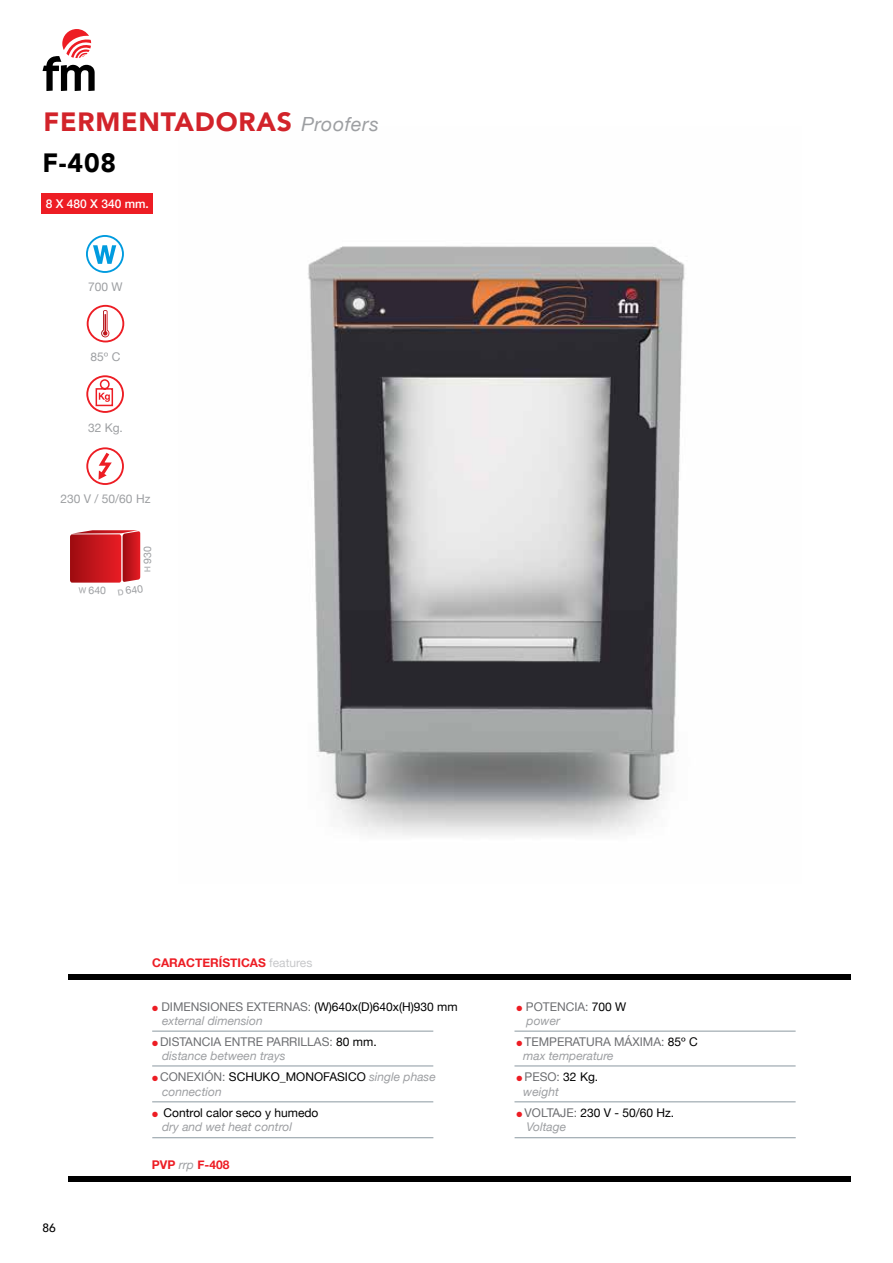
<style>
.page{position:relative;width:893px;height:1263px;background:#fff}
.page>*{position:absolute;margin:0;border:0;box-sizing:border-box;transform-origin:0 0}
.t1{font:900 26.4px "Avenir";letter-spacing:.03em;color:#d2232a}
.t2{font:900 26.4px "Avenir";color:#000}
.t3{font:12px/14.4px "Helvetica Neue";color:#000}
.t4{font:12px/14.4px "Helvetica Neue";color:#6d6e71}
.t5{font:italic 12px/14.4px "Helvetica Neue";color:#9d9fa2}
.t6{font:700 12px "Helvetica Neue";color:#ed1d24}
.t7{font:12px "Helvetica Neue";color:#9d9fa2}
.t8{font:500 12px "Helvetica Neue";color:#fff}
.t9{font:500 12px "Avenir";color:#000}
.t10{font:10.5px "Helvetica Neue";color:#9d9fa2}
.s1{font-family:"Helvetica Neue";font-weight:400;font-style:italic;font-size:19.5px;color:#9d9fa2}
.s2{font-weight:400;color:#c7c8ca}
.s3{color:#ed1d24}
.s4{color:#6d6e71}
.s5{font-style:italic;color:#9d9fa2}
.s6{color:#000}
.s7{font-style:normal;color:#6d6e71}
.s8{font-style:normal;color:#000}
.s9{font-weight:400;font-style:italic;color:#9d9fa2}
</style>
<div class="page">
<img style="left:308px;top:246px;width:377px;height:590px">
<svg style="left:43px;top:29px;width:52px;height:62px"></svg>
<svg style="left:86px;top:375px;width:38px;height:38px"></svg>
<svg style="left:87px;top:305px;width:37px;height:37px"></svg>
<svg style="left:86px;top:447px;width:38px;height:38px"></svg>
<hr style="left:152px;top:1031px;width:281px;height:1px;background:#8c99a1">
<div style="left:68px;top:974px;width:782px;height:6px;background:#000"></div>
<hr style="left:152px;top:1066px;width:281px;height:1px;background:#8c99a1">
<hr style="left:152px;top:1101px;width:281px;height:1px;background:#8c99a1">
<hr style="left:152px;top:1137px;width:281px;height:1px;background:#8c99a1">
<hr style="left:514px;top:1031px;width:282px;height:1px;background:#8c99a1">
<hr style="left:514px;top:1066px;width:282px;height:1px;background:#8c99a1">
<hr style="left:514px;top:1101px;width:282px;height:1px;background:#8c99a1">
<hr style="left:515px;top:1137px;width:281px;height:1px;background:#8c99a1">
<div style="left:68px;top:1176px;width:782px;height:6px;background:#000"></div>
<div style="left:42px;top:193px;width:111px;height:21px;background:#ed1d24"></div>
<svg style="left:86px;top:235px;width:38px;height:38px"></svg>
<svg style="left:70px;top:530px;width:80px;height:66px"></svg>
<h1 class="t1" style="left:44px;top:100px;width:337px">FERMENTADORAS <span class="s1">Proofers</span></h1>
<h1 class="t2" style="left:43px;top:140px;width:75px">F-408</h1>
<p class="t8" style="left:46px;top:194px;width:105px">8 X 480 X 340 mm.</p>
<p class="t7" style="left:88px;top:278px;width:36px">700 W</p>
<p class="t7" style="left:91px;top:348px;width:31px">85º C</p>
<p class="t7" style="left:88px;top:419px;width:36px">32 Kg.</p>
<p class="t7" style="left:61px;top:490px;width:91px">230 V / 50/60 Hz</p>
<p class="t10" style="left:89px;top:582px;width:19px">640</p>
<p class="t10" style="left:140px;top:564px;width:19px;rotate:-90deg">930</p>
<p class="t9" style="left:43px;top:1218px;width:15px">86</p>
<p class="t6" style="left:152px;top:954px;width:162px">CARACTERÍSTICAS <span class="s2">features</span></p>
<p class="t3" style="left:162px;top:1000px;width:297px;text-indent:-10px"><span class="s3">●</span> <span class="s4">DIMENSIONES EXTERNAS:</span> (W)640x(D)640x(H)930 mm <span class="s5">external dimension</span></p>
<p class="t4" style="left:162px;top:1035px;width:216px;text-indent:-10px"><span class="s3">●</span> DISTANCIA ENTRE PARRILLAS: <span class="s6">80 mm. </span><span class="s5">distance between trays</span></p>
<p class="t5" style="left:162px;top:1070px;width:275px;text-indent:-10px"><span class="s3">●</span> <span class="s7">CONEXIÓN:</span> <span class="s8">SCHUKO_MONOFASICO</span> single phase connection</p>
<p class="t3" style="left:162px;top:1106px;width:158px;text-indent:-10px"><span class="s3">●</span> Control calor seco y humedo <span class="s5">dry and wet heat control</span></p>
<p class="t6" style="left:152px;top:1155px;width:79px">PVP <span class="s9">rrp</span> F-408</p>
<p class="t4" style="left:527px;top:1000px;width:101px;text-indent:-10px"><span class="s3">●</span> POTENCIA: <span class="s6">700 W </span><span class="s5">power</span></p>
<p class="t4" style="left:523px;top:1035px;width:176px;text-indent:-7px"><span class="s3">●</span> TEMPERATURA MÁXIMA: <span class="s6">85º C </span><span class="s5">max temperature</span></p>
<p class="t5" style="left:523px;top:1070px;width:76px;text-indent:-7px"><span class="s3">●</span> <span class="s7">PESO:</span> <span class="s8">32 Kg. </span>weight</p>
<p class="t3" style="left:527px;top:1106px;width:149px;text-indent:-10px"><span class="s3">●</span> <span class="s4">VOLTAJE:</span> 230 V - 50/60 Hz.<br><span class="s5">Voltage</span></p>
</div>
